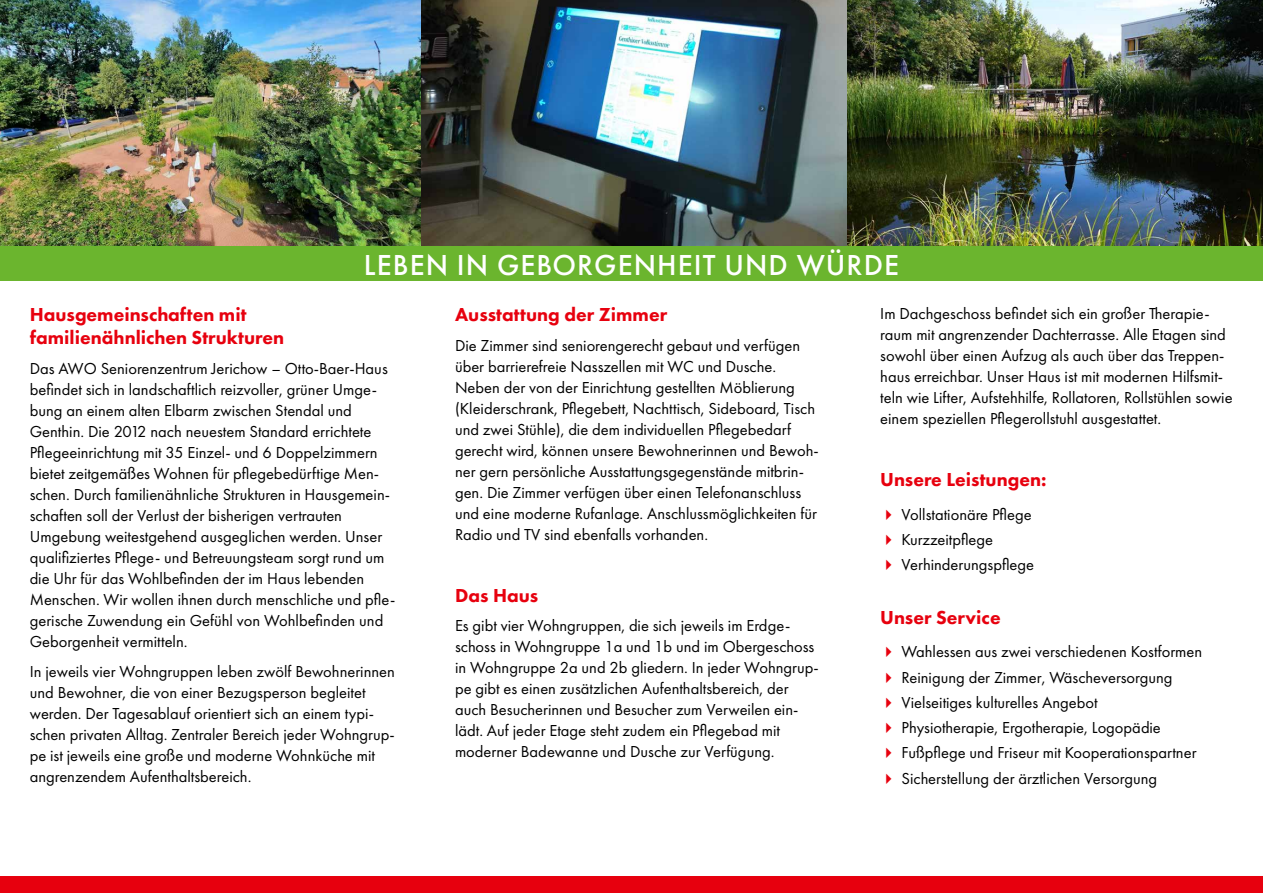
<style>
.page{position:relative;width:1263px;height:893px;background:#fff}
.page>*{position:absolute;margin:0;border:0;box-sizing:border-box;transform-origin:0 0}
.t1{font:500 30px "Futura PT";letter-spacing:.035em;color:#fff}
.t2{font:800 19.5px/23.4px "Futura PT";color:#e7000e}
.t3{font:16.5px/21px "Futura PT";color:#000}
</style>
<div class="page">
<img style="left:0;top:0;width:421px;height:247px">
<img style="left:846px;top:0;width:417px;height:247px">
<img style="left:421px;top:0;width:425px;height:247px">
<div style="left:0;top:876px;width:1263px;height:17px;background:#e7000e"></div>
<div style="left:0;top:247px;width:1263px;height:34px;background:#6bb52e"></div>
<h1 class="t1" style="left:364px;top:247px;width:537px">LEBEN IN GEBORGENHEIT UND WÜRDE</h1>
<p class="t2" style="left:30px;top:303px;width:256px">Hausgemeinschaften mit familienähnlichen Strukturen</p>
<p class="t3" style="left:30px;top:358px;width:367px">Das AWO Seniorenzentrum Jerichow – Otto-Baer-Haus befindet sich in landschaftlich reizvoller, grüner Umge&shy;bung an einem alten Elbarm zwischen Stendal und Genthin. Die 2012 nach neuestem Standard errichtete Pflegeeinrichtung mit 35 Einzel- und 6 Doppelzimmern bietet zeitgemäßes Wohnen für pflegebedürftige Men&shy;schen. Durch familienähnliche Strukturen in Hausgemein&shy;schaften soll der Verlust der bisherigen vertrauten Umgebung weitestgehend ausgeglichen werden. Unser qualifiziertes Pflege- und Betreuungsteam sorgt rund um die Uhr für das Wohlbefinden der im Haus lebenden Menschen. Wir wollen ihnen durch menschliche und pfle&shy;gerische Zuwendung ein Gefühl von Wohlbefinden und Geborgenheit vermitteln.</p>
<p class="t3" style="left:30px;top:660px;width:367px">In jeweils vier Wohngruppen leben zwölf Bewohnerinnen und Bewohner, die von einer Bezugsperson begleitet werden. Der Tagesablauf orientiert sich an einem typi&shy;schen privaten Alltag. Zentraler Bereich jeder Wohngrup&shy;pe ist jeweils eine große und moderne Wohnküche mit angrenzendem Aufenthaltsbereich.</p>
<p class="t2" style="left:455px;top:303px;width:214px">Ausstattung der Zimmer</p>
<p class="t3" style="left:455px;top:334px;width:365px">Die Zimmer sind seniorengerecht gebaut und verfügen über barrierefreie Nasszellen mit WC und Dusche.<br>Neben der von der Einrichtung gestellten Möblierung (Kleiderschrank, Pflegebett, Nachttisch, Sideboard, Tisch und zwei Stühle), die dem individuellen Pflegebedarf gerecht wird, können unsere Bewohnerinnen und Bewoh&shy;ner gern persönliche Ausstattungsgegenstände mitbrin&shy;gen. Die Zimmer verfügen über einen Telefonanschluss und eine moderne Rufanlage. Anschlussmöglichkeiten für Radio und TV sind ebenfalls vorhanden.</p>
<p class="t2" style="left:455px;top:583px;width:85px">Das Haus</p>
<p class="t3" style="left:455px;top:615px;width:365px">Es gibt vier Wohngruppen, die sich jeweils im Erdge&shy;schoss in Wohngruppe 1a und 1b und im Obergeschoss in Wohngruppe 2a und 2b gliedern. In jeder Wohngrup&shy;pe gibt es einen zusätzlichen Aufenthaltsbereich, der auch Besucherinnen und Besucher zum Verweilen ein&shy;lädt. Auf jeder Etage steht zudem ein Pflegebad mit moderner Badewanne und Dusche zur Verfügung.</p>
<p class="t3" style="left:880px;top:303px;width:354px">Im Dachgeschoss befindet sich ein großer Therapie&shy;raum mit angrenzender Dachterrasse. Alle Etagen sind sowohl über einen Aufzug als auch über das Treppen&shy;haus erreichbar. Unser Haus ist mit modernen Hilfsmit&shy;teln wie Lifter, Aufstehhilfe, Rollatoren, Rollstühlen sowie einem speziellen Pflegerollstuhl ausgestattet.</p>
<p class="t2" style="left:880px;top:467px;width:168px">Unsere Leistungen:</p>
<p class="t3" style="left:901px;top:501px;width:134px;line-height:25.2px">Vollstationäre Pflege<br>Kurzzeitpflege<br>Verhinderungspflege</p>
<p class="t2" style="left:880px;top:605px;width:122px">Unser Service</p>
<p class="t3" style="left:901px;top:639px;width:302px;line-height:25.2px">Wahlessen aus zwei verschiedenen Kostformen Reinigung der Zimmer, Wäscheversorgung Vielseitiges kulturelles Angebot<br>Physiotherapie, Ergotherapie, Logopädie Fußpflege und Friseur mit Kooperationspartner Sicherstellung der ärztlichen Versorgung</p>
</div>
